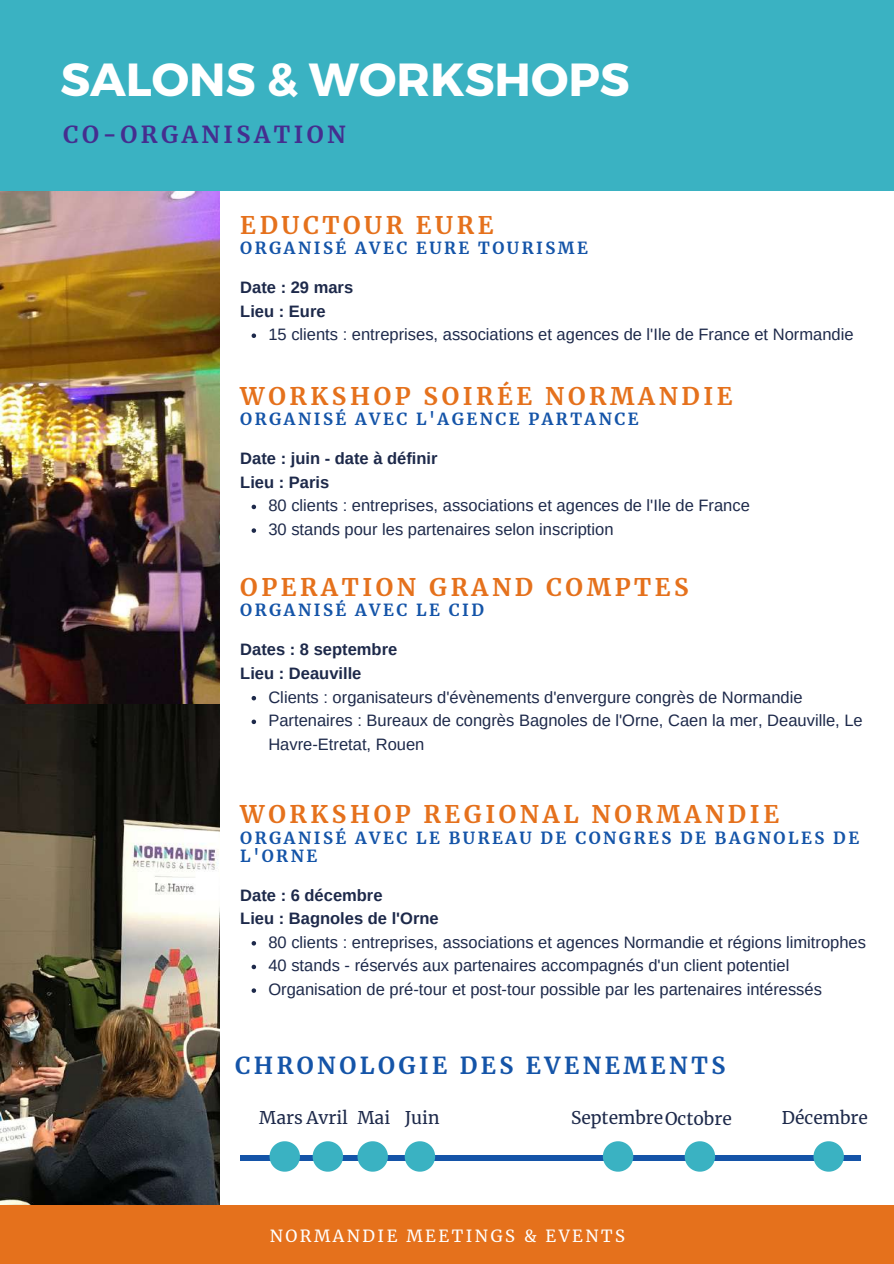
<style>
.page{position:relative;width:894px;height:1264px;background:#fff}
.page>*{position:absolute;margin:0;border:0;box-sizing:border-box;transform-origin:0 0}
.t1{font:700 46.35px "Montserrat";color:#fff}
.t2{font:700 24px "Merriweather";letter-spacing:.15em;color:#e5711c}
.t3{font:700 23.25px "Merriweather";letter-spacing:.15em;color:#1454a8}
.t4{font:700 23.25px "Merriweather";letter-spacing:.15em;color:#452e8f}
.t5{font:17.4px "Merriweather";color:#1d294a}
.t6{font:16.5px/23.7px "Arimo";color:#1d294a}
.t7{font:700 16.5px/23.7px "Arimo";color:#1d294a}
.t8{font:700 16.5px/18px "Merriweather";letter-spacing:.15em;color:#1454a8}
.t9{font:16.5px "Merriweather";letter-spacing:.15em;color:#fff}
</style>
<div class="page">
<img style="left:0;top:191px;width:220px;height:1014px">
<div style="left:0;top:1205px;width:893px;height:58px;background:#e5711c"></div>
<div style="left:0;top:0;width:893px;height:191px;background:#3ab2c2"></div>
<div style="left:240px;top:1155px;width:620px;height:5px;background:#1454a8"></div>
<svg style="left:251px;top:696px;width:5px;height:4px"></svg>
<svg style="left:251px;top:719px;width:5px;height:5px"></svg>
<svg style="left:251px;top:504px;width:5px;height:5px"></svg>
<svg style="left:251px;top:528px;width:5px;height:5px"></svg>
<svg style="left:251px;top:941px;width:5px;height:4px"></svg>
<svg style="left:251px;top:964px;width:5px;height:5px"></svg>
<svg style="left:251px;top:988px;width:5px;height:4px"></svg>
<svg style="left:312px;top:1141px;width:31px;height:30px"></svg>
<svg style="left:357px;top:1141px;width:31px;height:30px"></svg>
<svg style="left:404px;top:1141px;width:31px;height:30px"></svg>
<svg style="left:602px;top:1141px;width:31px;height:30px"></svg>
<svg style="left:684px;top:1141px;width:31px;height:30px"></svg>
<svg style="left:813px;top:1141px;width:30px;height:30px"></svg>
<svg style="left:251px;top:333px;width:5px;height:5px"></svg>
<svg style="left:269px;top:1141px;width:31px;height:30px"></svg>
<h1 class="t1" style="left:60px;top:49px;width:570px">SALONS &amp; WORKSHOPS</h1>
<h3 class="t4" style="left:63px;top:120px;width:284px">CO-ORGANISATION</h3>
<h2 class="t2" style="left:240px;top:210px;width:254px">EDUCTOUR EURE</h2>
<p class="t8" style="left:240px;top:239px;width:349px">ORGANISÉ AVEC EURE TOURISME</p>
<p class="t7" style="left:240px;top:275px;width:114px">Date : 29 mars<br>Lieu : Eure</p>
<p class="t6" style="left:268px;top:323px;width:586px">15 clients : entreprises, associations et agences de l'Ile de France et Normandie</p>
<h2 class="t2" style="left:240px;top:381px;width:494px">WORKSHOP SOIRÉE NORMANDIE</h2>
<p class="t8" style="left:240px;top:410px;width:399px">ORGANISÉ AVEC L'AGENCE PARTANCE</p>
<p class="t7" style="left:240px;top:446px;width:199px">Date : juin - date à définir<br>Lieu : Paris</p>
<p class="t6" style="left:268px;top:494px;width:483px">80 clients : entreprises, associations et agences de l'Ile de France<br>30 stands pour les partenaires selon inscription</p>
<h2 class="t2" style="left:240px;top:572px;width:450px">OPERATION GRAND COMPTES</h2>
<p class="t8" style="left:240px;top:601px;width:245px">ORGANISÉ AVEC LE CID</p>
<p class="t7" style="left:240px;top:637px;width:158px">Dates : 8 septembre<br>Lieu : Deauville</p>
<p class="t6" style="left:268px;top:685px;width:595px">Clients : organisateurs d'évènements d'envergure congrès de Normandie<br>Partenaires : Bureaux de congrès Bagnoles de l'Orne, Caen la mer, Deauville, Le<br>Havre-Etretat, Rouen</p>
<h2 class="t2" style="left:240px;top:799px;width:540px">WORKSHOP REGIONAL NORMANDIE</h2>
<p class="t8" style="left:240px;top:828px;width:620px">ORGANISÉ AVEC LE BUREAU DE CONGRES DE BAGNOLES DE<br>L'ORNE</p>
<p class="t7" style="left:240px;top:882px;width:200px">Date : 6 décembre<br>Lieu : Bagnoles de l'Orne</p>
<p class="t6" style="left:268px;top:930px;width:599px">80 clients : entreprises, associations et agences Normandie et régions limitrophes<br>40 stands - réservés aux partenaires accompagnés d'un client potentiel<br>Organisation de pré-tour et post-tour possible par les partenaires intéressés</p>
<h3 class="t3" style="left:235px;top:1051px;width:491px">CHRONOLOGIE DES EVENEMENTS</h3>
<p class="t5" style="left:259px;top:1106px;width:182px">Mars Avril Mai Juin</p>
<p class="t5" style="left:571px;top:1107px;width:162px">SeptembreOctobre</p>
<p class="t5" style="left:781px;top:1106px;width:87px">Décembre</p>
<p class="t9" style="left:269px;top:1225px;width:357px">NORMANDIE MEETINGS &amp; EVENTS</p>
</div>
